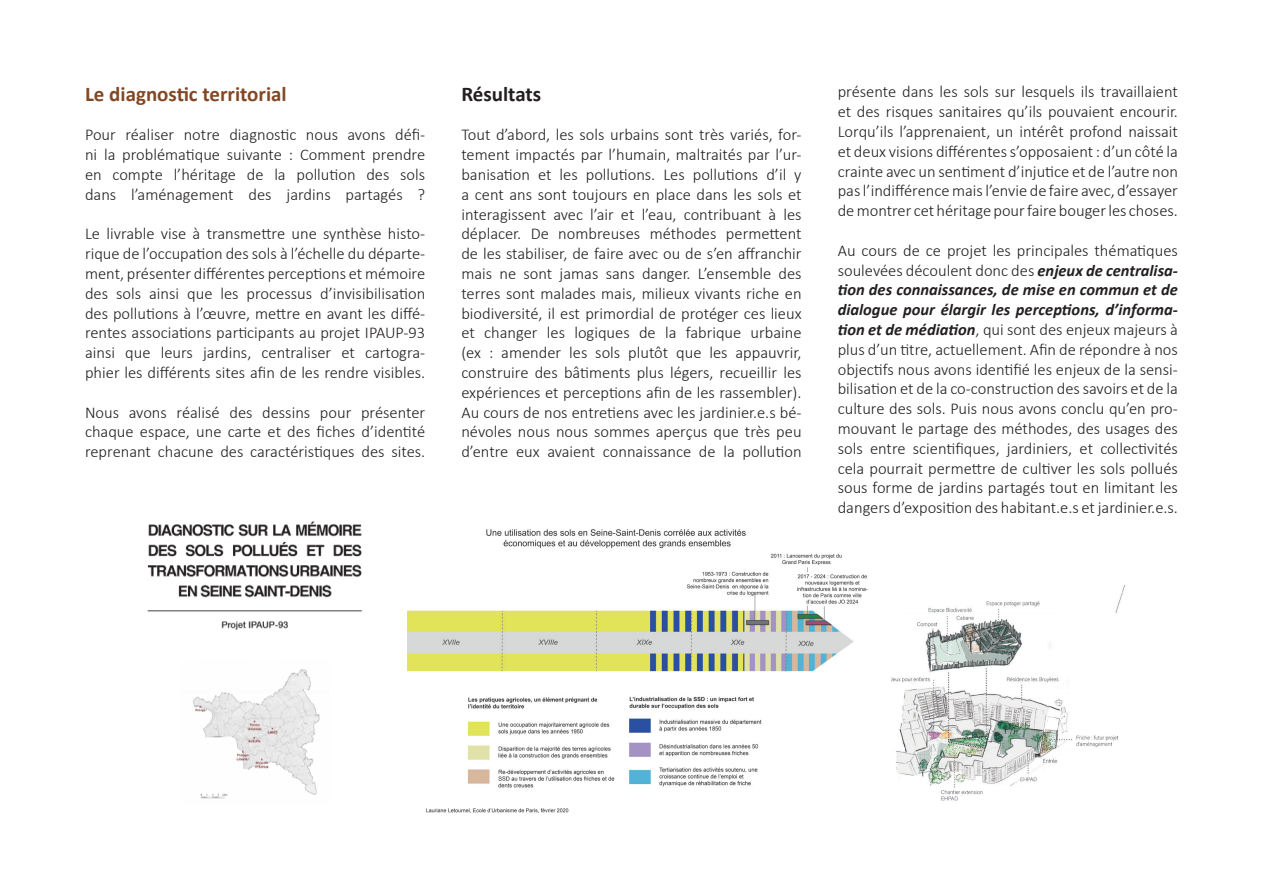
<style>
.page{position:relative;width:1263px;height:893px;background:#fff}
.page>*{position:absolute;margin:0;border:0;box-sizing:border-box;transform-origin:0 0}
.t1{font:700 21px "Calibri";color:#824825}
.t2{font:700 21px "Calibri";color:#231f20}
.t3{font:300 16.5px/19.8px "Calibri";color:#231f20;text-align:justify}
.s1{font-weight:700;font-style:italic}
</style>
<div class="page">
<img style="left:891px;top:585px;width:234px;height:216px">
<img style="left:147px;top:521px;width:216px;height:278px">
<img style="left:407px;top:529px;width:461px;height:284px">
<p class="t1" style="left:85px;top:79px;width:203px">Le diagnostic territorial</p>
<p class="t3" style="left:85px;top:125px;width:342px">Pour réaliser notre diagnostic nous avons défi&shy;ni la problématique suivante : Comment prendre en compte l’héritage de la pollution des sols dans l’aménagement des jardins partagés ?</p>
<p class="t3" style="left:85px;top:224px;width:342px">Le livrable vise à transmettre une synthèse histo&shy;rique de l’occupation des sols à l’échelle du départe&shy;ment, présenter différentes perceptions et mémoire des sols ainsi que les processus d’invisibilisation des pollutions à l’œuvre, mettre en avant les diffé&shy;rentes associations participants au projet IPAUP-93 ainsi que leurs jardins, centraliser et cartogra&shy;phier les différents sites afin de les rendre visibles.</p>
<p class="t3" style="left:85px;top:402px;width:342px">Nous avons réalisé des dessins pour présenter chaque espace, une carte et des fiches d’identité reprenant chacune des caractéristiques des sites.</p>
<p class="t2" style="left:461px;top:79px;width:81px">Résultats</p>
<p class="t3" style="left:461px;top:125px;width:342px">Tout d’abord, les sols urbains sont très variés, for&shy;tement impactés par l’humain, maltraités par l’ur&shy;banisation et les pollutions. Les pollutions d’il y a cent ans sont toujours en place dans les sols et interagissent avec l’air et l’eau, contribuant à les déplacer. De nombreuses méthodes permettent de les stabiliser, de faire avec ou de s’en affranchir mais ne sont jamas sans danger. L’ensemble des terres sont malades mais, milieux vivants riche en biodiversité, il est primordial de protéger ces lieux et changer les logiques de la fabrique urbaine (ex : amender les sols plutôt que les appauvrir, construire des bâtiments plus légers, recueillir les expériences et perceptions afin de les rassembler).</p>
<p class="t3" style="left:461px;top:402px;width:342px">Au cours de nos entretiens avec les jardinier.e.s bé&shy;névoles nous nous sommes aperçus que très peu d’entre eux avaient connaissance de la pollution</p>
<p class="t3" style="left:838px;top:82px;width:342px">présente dans les sols sur lesquels ils travaillaient et des risques sanitaires qu’ils pouvaient encourir.<br>Lorqu’ils l’apprenaient, un intérêt profond naissait et deux visions différentes s’opposaient : d’un côté la crainte avec un sentiment d’injutice et de l’autre non pas l’indifférence mais l’envie de faire avec, d’essayer de montrer cet héritage pour faire bouger les choses.</p>
<p class="t3" style="left:838px;top:240px;width:342px">Au cours de ce projet les principales thématiques soulevées découlent donc des <span class="s1">enjeux de centralisa&shy;tion des connaissances, de mise en commun et de dialogue pour élargir les perceptions, d’informa&shy;tion et de médiation</span>, qui sont des enjeux majeurs à plus d’un titre, actuellement. Afin de répondre à nos objectifs nous avons identifié les enjeux de la sensi&shy;bilisation et de la co-construction des savoirs et de la culture des sols. Puis nous avons conclu qu’en pro&shy;mouvant le partage des méthodes, des usages des sols entre scientifiques, jardiniers, et collectivités cela pourrait permettre de cultiver les sols pollués sous forme de jardins partagés tout en limitant les dangers d’exposition des habitant.e.s et jardinier.e.s.</p>
</div>
